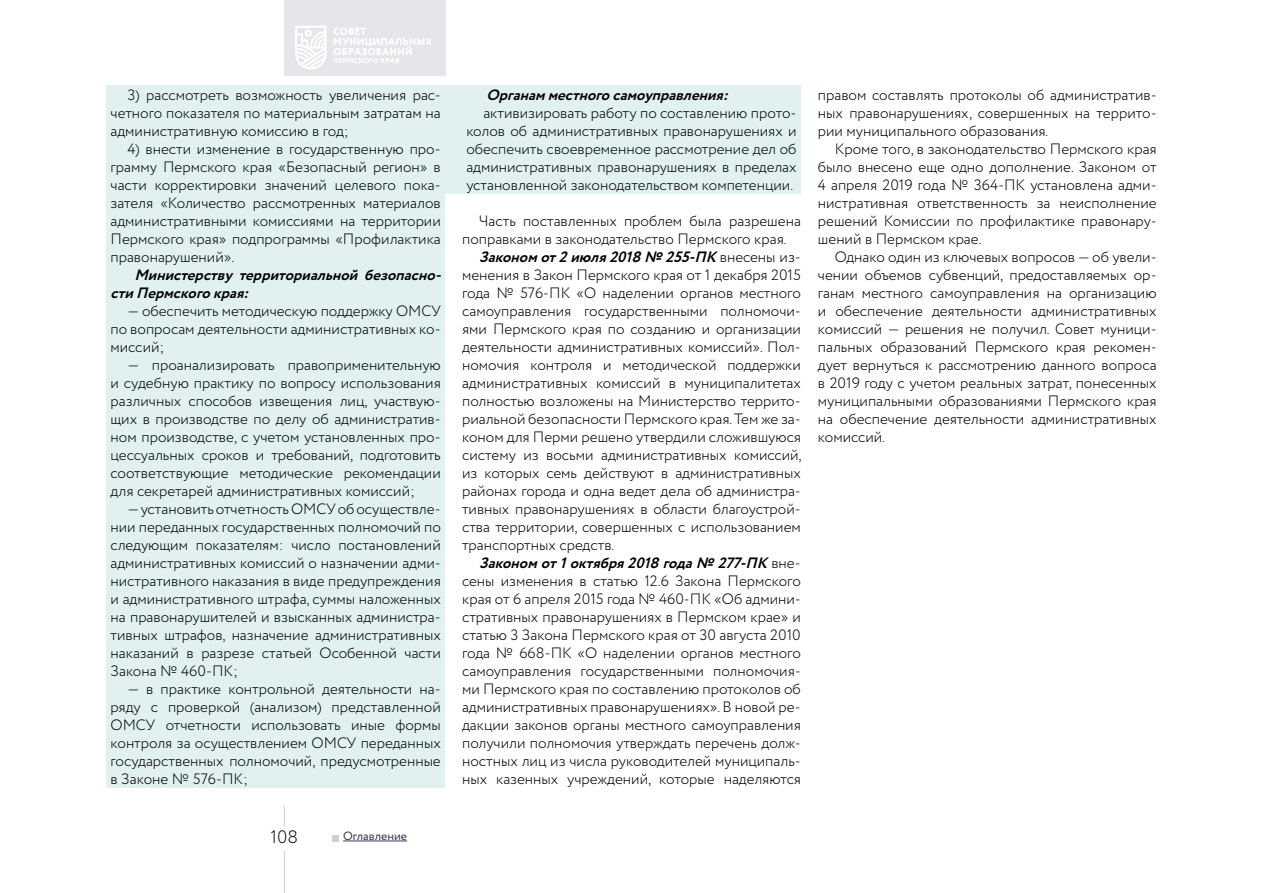
<style>
.page{position:relative;width:1263px;height:893px;background:#fff}
.page>*{position:absolute;margin:0;border:0;box-sizing:border-box;transform-origin:0 0}
.t1{font:300 18px "Circe";color:#100826}
.t2{font:300 15px/18px "Circe";color:#000;text-align:justify}
.t3{font:italic 700 15px/18px "Circe";color:#000}
.t4{font:12px "Circe";color:#3d3755}
.s1{font-weight:300;font-style:normal}
</style>
<div class="page">
<svg style="left:284px;top:805px;width:1px;height:22px"></svg>
<hr style="left:284px;top:850px;width:1px;height:43px;background:#100826">
<hr style="left:343px;top:841px;width:64px;height:1px;background:#3d3755">
<svg style="left:333px;top:835px;width:6px;height:6px"></svg>
<div style="left:284px;top:0;width:161px;height:76px;background:#e6e5ea"></div>
<svg style="left:295px;top:26px;width:137px;height:44px"></svg>
<div style="left:445px;top:85px;width:356px;height:108px;background:#e0f1f0"></div>
<div style="left:106px;top:85px;width:339px;height:702px;background:#e0f1f0"></div>
<p class="t2" style="left:111px;top:87px;width:332px;text-indent:17px">3) рассмотреть возможность увеличения рас&shy;четного показателя по материальным затратам на административную комиссию в год;</p>
<p class="t2" style="left:111px;top:141px;width:332px;text-indent:17px">4) внести изменение в государственную про&shy;грамму Пермского края «Безопасный регион» в части корректировки значений целевого пока&shy;зателя «Количество рассмотренных материалов административными комиссиями на территории Пермского края» подпрограммы «Профилактика правонарушений».</p>
<p class="t3" style="left:111px;top:267px;width:337px;text-indent:24px">Министерству территориальной безопасно&shy;стиПермскогокрая:</p>
<p class="t2" style="left:111px;top:303px;width:332px;text-indent:17px">— обеспечить методическую поддержку ОМСУ по вопросам деятельности административных ко&shy;миссий;</p>
<p class="t2" style="left:111px;top:357px;width:332px;text-indent:17px">— проанализировать правоприменительную и судебную практику по вопросу использования различных способов извещения лиц, участвую&shy;щих в производстве по делу об административ&shy;ном производстве, с учетом установленных про&shy;цессуальных сроков и требований, подготовить соответствующие методические рекомендации для секретарей административных комиссий;</p>
<p class="t2" style="left:111px;top:501px;width:332px;text-indent:17px">— установить отчетность ОМСУ об осуществле&shy;нии переданных государственных полномочий по следующим показателям: число постановлений административных комиссий о назначении адми&shy;нистративного наказания в виде предупреждения и административного штрафа, суммы наложенных на правонарушителей и взысканных администра&shy;тивных штрафов, назначение административных наказаний в разрезе статьей Особенной части Закона № 460-ПК;</p>
<p class="t2" style="left:111px;top:681px;width:332px;text-indent:17px">— в практике контрольной деятельности на&shy;ряду с проверкой (анализом) представленной ОМСУ отчетности использовать иные формы контроля за осуществлением ОМСУ переданных государственных полномочий, предусмотренные в Законе № 576-ПК;</p>
<p class="t1" style="left:270px;top:825px;width:29px">108</p>
<p class="t4" style="left:343px;top:828px;width:65px">Оглавление</p>
<p class="t3" style="left:486px;top:87px;width:248px">Органамместногосамоуправления:</p>
<p class="t2" style="left:466px;top:105px;width:332px;text-indent:17px">активизировать работу по составлению прото&shy;колов об административных правонарушениях и обеспечить своевременное рассмотрение дел об административных правонарушениях в пределах установленной законодательством компетенции.</p>
<p class="t2" style="left:479px;top:213px;width:323px">Часть поставленных проблем была разрешена</p>
<p class="t2" style="left:462px;top:231px;width:326px">поправками в законодательство Пермского края.</p>
<p class="t3" style="left:479px;top:249px;width:323px">Закономот2июля2018№ 255-ПК <span class="s1">в н е с е н ы и з -</span></p>
<p class="t2" style="left:462px;top:267px;width:340px">менения в Закон Пермского края от 1 декабря 2015</p>
<p class="t2" style="left:462px;top:285px;width:340px">года № 576-ПК «О наделении органов местного</p>
<p class="t2" style="left:462px;top:303px;width:340px">самоуправления государственными полномочи-</p>
<p class="t2" style="left:462px;top:321px;width:340px">ями Пермского края по созданию и организации</p>
<p class="t2" style="left:462px;top:339px;width:340px">деятельности административных комиссий». Пол-</p>
<p class="t2" style="left:462px;top:357px;width:340px">номочия контроля и методической поддержки</p>
<p class="t2" style="left:462px;top:375px;width:340px">административных комиссий в муниципалитетах</p>
<p class="t2" style="left:462px;top:393px;width:340px">полностью возложены на Министерство террито-</p>
<p class="t2" style="left:462px;top:411px;width:340px">риальной безопасности Пермского края. Тем же за-</p>
<p class="t2" style="left:462px;top:429px;width:340px">коном для Перми решено утвердили сложившуюся</p>
<p class="t2" style="left:462px;top:447px;width:341px">систему из восьми административных комиссий,</p>
<p class="t2" style="left:462px;top:465px;width:340px">из которых семь действуют в административных</p>
<p class="t2" style="left:462px;top:483px;width:340px">районах города и одна ведет дела об администра-</p>
<p class="t2" style="left:462px;top:501px;width:340px">тивных правонарушениях в области благоустрой-</p>
<p class="t2" style="left:462px;top:519px;width:340px">ства территории, совершенных с использованием</p>
<p class="t2" style="left:462px;top:537px;width:154px">транспортных средств.</p>
<p class="t3" style="left:479px;top:555px;width:323px">Закономот1октября2018года№ 277-ПК <span class="s1">в н е -</span></p>
<p class="t2" style="left:462px;top:573px;width:340px">сены изменения в статью 12.6 Закона Пермского</p>
<p class="t2" style="left:462px;top:591px;width:340px">края от 6 апреля 2015 года № 460-ПК «Об админи-</p>
<p class="t2" style="left:462px;top:609px;width:340px">стративных правонарушениях в Пермском крае» и</p>
<p class="t2" style="left:462px;top:627px;width:340px">статью 3 Закона Пермского края от 30 августа 2010</p>
<p class="t2" style="left:462px;top:645px;width:340px">года № 668-ПК «О наделении органов местного</p>
<p class="t2" style="left:462px;top:663px;width:340px">самоуправления государственными полномочия-</p>
<p class="t2" style="left:462px;top:681px;width:340px">ми Пермского края по составлению протоколов об</p>
<p class="t2" style="left:462px;top:699px;width:340px">административных правонарушениях». В новой ре-</p>
<p class="t2" style="left:462px;top:717px;width:340px">дакции законов органы местного самоуправления</p>
<p class="t2" style="left:462px;top:735px;width:340px">получили полномочия утверждать перечень долж-</p>
<p class="t2" style="left:462px;top:753px;width:340px">ностных лиц из числа руководителей муниципаль-</p>
<p class="t2" style="left:462px;top:771px;width:340px">ных казенных учреждений, которые наделяются</p>
<p class="t2" style="left:818px;top:87px;width:340px">правом составлять протоколы об административ&shy;ных правонарушениях, совершенных на террито&shy;рии муниципального образования.</p>
<p class="t2" style="left:818px;top:141px;width:340px;text-indent:17px">Кроме того, в законодательство Пермского края было внесено еще одно дополнение. Законом от 4 апреля 2019 года № 364-ПК установлена адми&shy;нистративная ответственность за неисполнение решений Комиссии по профилактике правонару&shy;шений в Пермском крае.</p>
<p class="t2" style="left:818px;top:249px;width:340px;text-indent:17px">Однако один из ключевых вопросов — об увели&shy;чении объемов субвенций, предоставляемых ор&shy;ганам местного самоуправления на организацию и обеспечение деятельности административных комиссий — решения не получил. Совет муници&shy;пальных образований Пермского края рекомен&shy;дует вернуться к рассмотрению данного вопроса в 2019 году с учетом реальных затрат, понесенных муниципальными образованиями Пермского края на обеспечение деятельности административных комиссий.</p>
</div>
